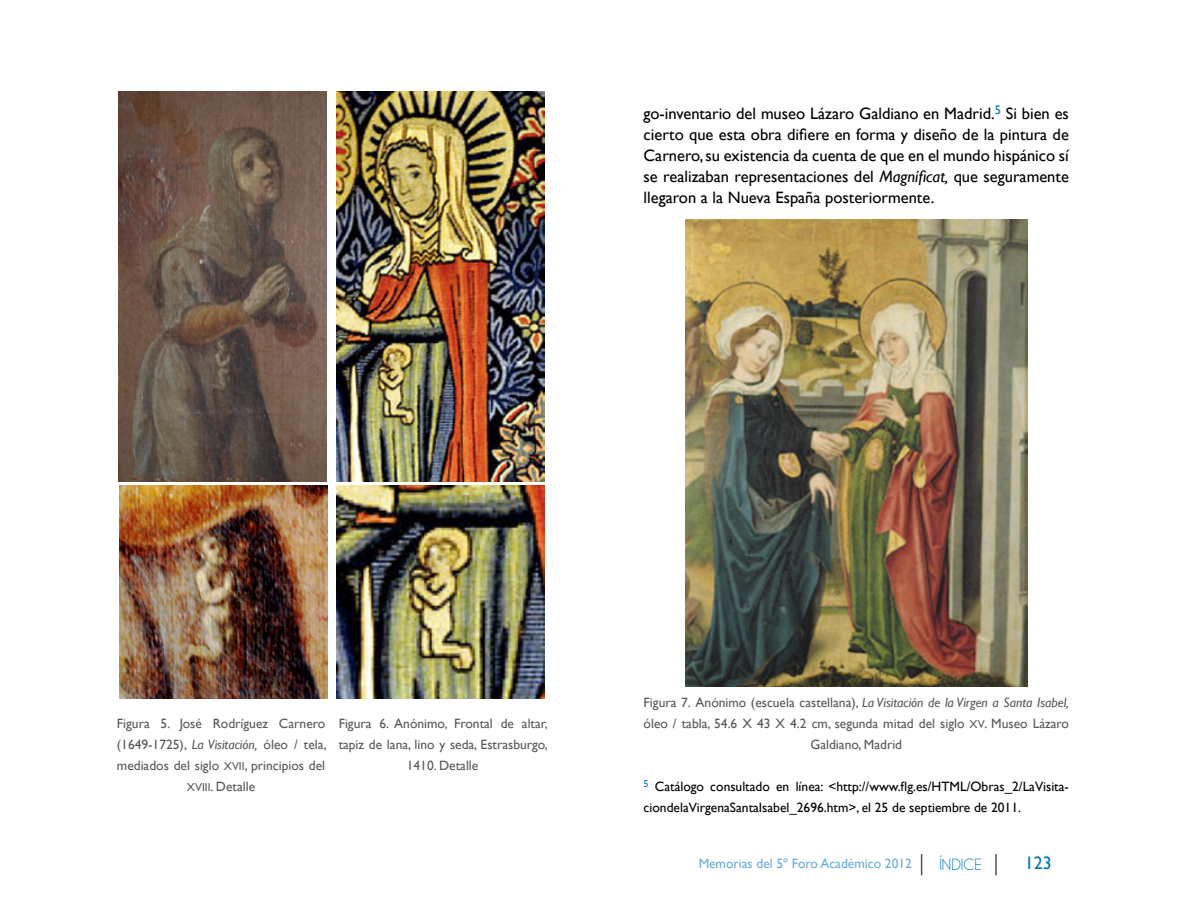
<style>
.page{position:relative;width:1188px;height:918px;background:#fff}
.page>*{position:absolute;margin:0;border:0;box-sizing:border-box;transform-origin:0 0}
.t1{font:18px "Gill Sans";color:#0075be}
.t2{font:16.5px/21px "Gill Sans";color:#000;text-align:justify}
.t3{font:16.5px "Champagne&Limousines";color:#0075be}
.t4{font:13.5px/21px "Gill Sans";color:#58595b;text-align:center}
.t5{font:13.5px/21px "Gill Sans";color:#000}
.t6{font:13.5px "Gill Sans";color:#0075be}
.s1{font-style:italic}
.s2{font-family:"Gill Sans MT SC850";font-size:11.55px}
</style>
<div class="page">
<hr style="left:995px;top:854px;width:2px;height:21px;background:#575146">
<svg style="left:921px;top:854px;width:1px;height:21px"></svg>
<img style="left:119px;top:92px;width:207px;height:390px">
<img style="left:119px;top:486px;width:208px;height:213px">
<img style="left:336px;top:92px;width:208px;height:390px">
<img style="left:337px;top:486px;width:207px;height:213px">
<img style="left:685px;top:219px;width:342px;height:467px">
<p class="t2" style="left:644px;top:103px;width:427px">go-inventario del museo Lázaro Galdiano en Madrid.<sup>5</sup> Si bien es cierto que esta obra difiere en forma y diseño de la pintura de Carnero, su existencia da cuenta de que en el mundo hispánico sí se realizaban representaciones del <span class="s1">Magníficat,</span> que seguramente llegaron a la Nueva España posteriormente.</p>
<p class="t4" style="left:117px;top:713px;width:211px">Figura 5. José Rodríguez Carnero (1649-1725), <span class="s1">La Visitación,</span> óleo / tela, mediados del siglo <span class="s2">XVII</span>, principios del<br><span class="s2">XVIII</span>. Detalle</p>
<p class="t4" style="left:339px;top:713px;width:211px">Figura 6. Anónimo, Frontal de altar, tapiz de lana, lino y seda, Estrasburgo,<br>1410. Detalle</p>
<p class="t4" style="left:644px;top:692px;width:427px">Figura 7. Anónimo (escuela castellana), <span class="s1">La Visitación de la Virgen a Santa Isabel, </span>óleo / tabla, 54.6 X 43 X 4.2 cm, segunda mitad del siglo <span class="s2">XV</span>. Museo Lázaro<br>Galdiano, Madrid</p>
<p class="t5" style="left:644px;top:776px;width:427px"><sup>5</sup> Catálogo consultado en línea: &lt;http://www.flg.es/HTML/Obras_2/LaVisita&shy;ciondelaVirgenaSantaIsabel_2696.htm&gt;, el 25 de septiembre de 2011.</p>
<p class="t6" style="left:699px;top:856px;width:215px">Memorias del 5º Foro Académico 2012</p>
<p class="t3" style="left:939px;top:855px;width:44px">ÍNDICE</p>
<h1 class="t1" style="left:1025px;top:853px;width:28px">123</h1>
</div>
